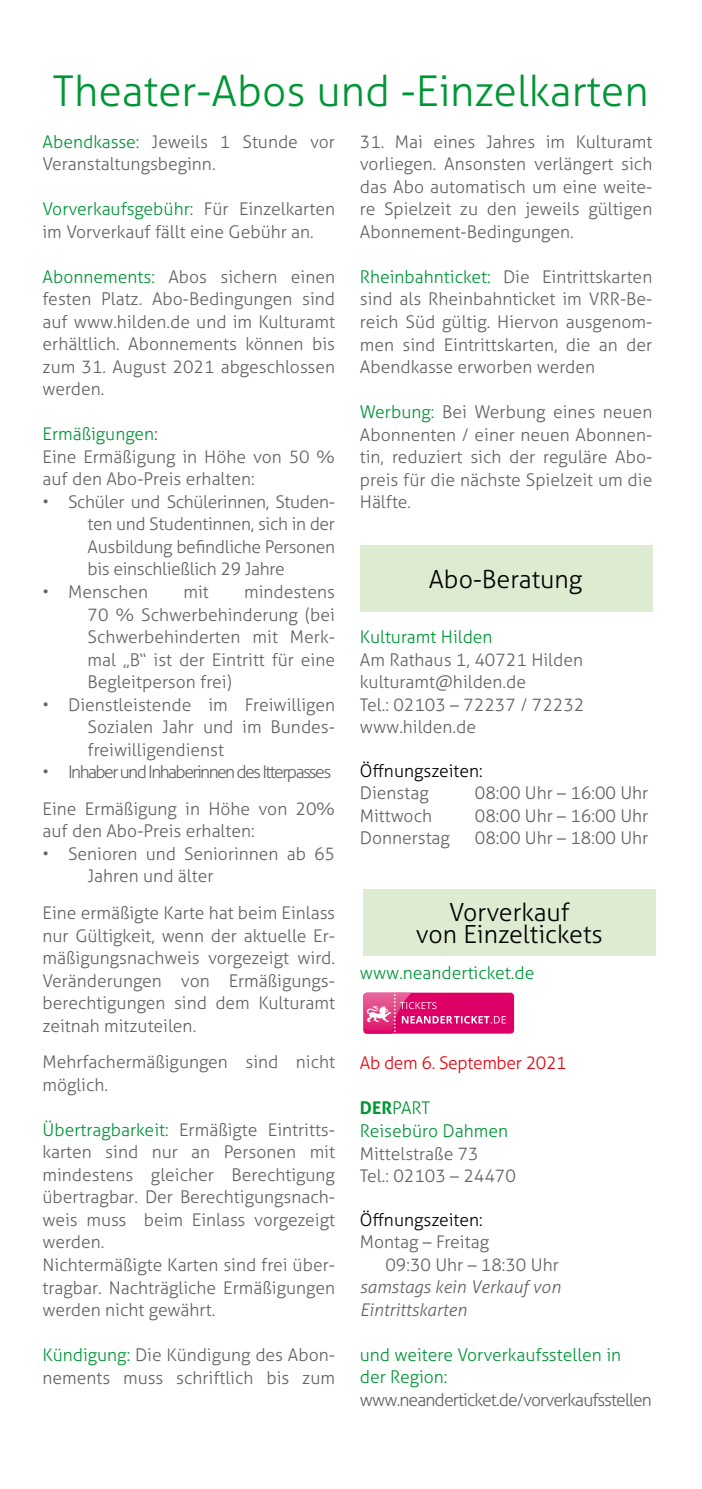
<style>
.page{position:relative;width:702px;height:1489px;background:#fff}
.page>*{position:absolute;margin:0;border:0;box-sizing:border-box;transform-origin:0 0}
.t1{font:300 42.5px "Aller";color:#009636}
.t2{font:300 25px/22.5px "Aller";color:#000;text-align:center}
.t3{font:300 17.5px/22.5px "Aller";color:#646363}
.t4{font:300 17.5px/22.5px "Aller";color:#009636}
.t5{font:300 17.5px/36.8px "Aller";letter-spacing:-.09em;color:#646363}
.t6{font:300 17.5px "Aller";letter-spacing:-.05em;color:#646363}
.t7{font:italic 300 17.5px/22.5px "Aller";color:#646363}
.t8{font:300 17.5px "Aller";color:#000}
.t9{font:300 17.5px "Aller";letter-spacing:-.02em;color:#e30613}
.s1{color:#009636}
.s2{color:#e30613}
.s3{font-weight:700}
</style>
<div class="page">
<div style="left:360px;top:545px;width:292px;height:67px;background:#ddebd0"></div>
<div style="left:363px;top:889px;width:292px;height:66px;background:#ddebd0"></div>
<div style="left:363px;top:992px;width:151px;height:41px;background:#df0067;border-radius:4px"></div>
<svg style="left:363px;top:992px;width:143px;height:41px"></svg>
<h1 class="t1" style="left:53px;top:65px;width:597px">Theater-Abos und -Einzelkarten</h1>
<p class="t3" style="left:43px;top:130px;width:294px"><span class="s1">Abendkasse:</span> Jeweils 1 Stunde vor<br>Veranstaltungsbeginn.</p>
<p class="t3" style="left:43px;top:198px;width:294px"><span class="s1">Vorverkaufsgebühr:</span> Für Einzelkarten im Vorverkauf fällt eine Gebühr an.</p>
<p class="t3" style="left:43px;top:265px;width:294px;text-align:justify"><span class="s1">Abonnements:</span> Abos sichern einen festen Platz. Abo-Bedingungen sind auf www.hilden.de und im Kulturamt erhältlich. Abonnements können bis zum 31. August 2021 abgeschlossen werden.</p>
<p class="t3" style="left:43px;top:423px;width:294px"><span class="s1">Ermäßigungen</span><span class="s2">:<br></span>Eine Ermäßigung in Höhe von 50 % auf den Abo-Preis erhalten:</p>
<p class="t3" style="left:88px;top:490px;width:249px;text-align:justify;text-indent:-45px">• Schüler und Schülerinnen, Studen&shy;ten und Studentinnen, sich in der Ausbildung befindliche Personen bis einschließlich 29 Jahre</p>
<p class="t3" style="left:43px;top:580px;width:107px">• Menschen</p>
<p class="t3" style="left:183px;top:580px;width:27px">mit</p>
<p class="t3" style="left:88px;top:580px;width:249px;text-align:justify;text-indent:157px">mindestens 70 % Schwerbehinderung (bei Schwerbehinderten mit Merk&shy;mal „B“ ist der Eintritt für eine Begleitperson frei)</p>
<p class="t3" style="left:88px;top:693px;width:249px;text-align:justify;text-indent:-45px">• Dienstleistende im Freiwilligen Sozialen Jahr und im Bundes&shy;freiwilligendienst</p>
<p class="t5" style="left:43px;top:753px;width:294px">• Inhaber und Inhaberinnen des Itterpasses<br>Eine Ermäßigung in Höhe von 20%</p>
<p class="t3" style="left:43px;top:819px;width:214px">auf den Abo-Preis erhalten:</p>
<p class="t3" style="left:88px;top:842px;width:249px;text-indent:-45px">• Senioren und Seniorinnen ab 65<br>Jahren und älter</p>
<p class="t3" style="left:43px;top:901px;width:294px;text-align:justify">Eine ermäßigte Karte hat beim Einlass nur Gültigkeit, wenn der aktuelle Er&shy;mäßigungsnachweis vorgezeigt wird.<br>Veränderungen von Ermäßigungs&shy;berechtigungen sind dem Kulturamt zeitnah mitzuteilen.</p>
<p class="t3" style="left:43px;top:1050px;width:294px">Mehrfachermäßigungen sind nicht möglich.</p>
<p class="t3" style="left:43px;top:1118px;width:294px"><span class="s1">Übertragbarkeit:</span> Ermäßigte Eintritts&shy;karten sind nur an Personen mit mindestens gleicher Berechtigung übertragbar. Der Berechtigungsnach&shy;weis muss beim Einlass vorgezeigt werden.<br>Nichtermäßigte Karten sind frei über&shy;tragbar. Nachträgliche Ermäßigungen werden nicht gewährt.</p>
<p class="t3" style="left:43px;top:1343px;width:294px"><span class="s1">Kündigung:</span> Die Kündigung des Abon&shy;nements muss schriftlich bis zum</p>
<p class="t3" style="left:360px;top:130px;width:294px;text-align:justify">31. Mai eines Jahres im Kulturamt vorliegen. Ansonsten verlängert sich das Abo automatisch um eine weite&shy;re Spielzeit zu den jeweils gültigen Abonnement-Bedingungen.</p>
<p class="t3" style="left:360px;top:265px;width:294px;text-align:justify"><span class="s1">Rheinbahnticket:</span> Die Eintrittskarten sind als Rheinbahnticket im VRR-Be&shy;reich Süd gültig. Hiervon ausgenom&shy;men sind Eintrittskarten, die an der Abendkasse erworben werden</p>
<p class="t3" style="left:360px;top:400px;width:294px;text-align:justify"><span class="s1">Werbung:</span> Bei Werbung eines neuen Abonnenten / einer neuen Abonnen&shy;tin, reduziert sich der reguläre Abo&shy;preis für die nächste Spielzeit um die Hälfte.</p>
<h2 class="t2" style="left:429px;top:568px;width:155px">Abo-Beratung</h2>
<p class="t4" style="left:360px;top:625px;width:134px">Kulturamt Hilden</p>
<p class="t3" style="left:360px;top:648px;width:226px">Am Rathaus 1, 40721 Hilden kulturamt@hilden.de<br>Tel.: 02103 – 72237 / 72232 www.hilden.de</p>
<p class="t8" style="left:360px;top:760px;width:124px">Öffnungszeiten:</p>
<p class="t3" style="left:360px;top:781px;width:70px">Dienstag</p>
<p class="t3" style="left:475px;top:781px;width:175px">08:00 Uhr – 16:00 Uhr</p>
<p class="t3" style="left:360px;top:804px;width:74px">Mittwoch</p>
<p class="t3" style="left:475px;top:804px;width:175px">08:00 Uhr – 16:00 Uhr</p>
<p class="t3" style="left:360px;top:826px;width:92px">Donnerstag</p>
<p class="t3" style="left:475px;top:826px;width:175px">08:00 Uhr – 18:00 Uhr</p>
<h2 class="t2" style="left:416px;top:900px;width:188px">Vorverkauf<br>von Einzeltickets</h2>
<p class="t4" style="left:360px;top:961px;width:176px">www.neanderticket.de</p>
<p class="t9" style="left:360px;top:1052px;width:208px">Ab dem 6. September 2021</p>
<p class="t4" style="left:360px;top:1096px;width:150px"><span class="s3">DER</span>PART<br>Reisebüro Dahmen</p>
<p class="t3" style="left:360px;top:1141px;width:158px">Mittelstraße 73<br>Tel.: 02103 – 24470</p>
<p class="t8" style="left:360px;top:1208px;width:124px">Öffnungszeiten:</p>
<p class="t3" style="left:385px;top:1230px;width:175px;text-indent:-26px">Montag – Freitag<br>09:30 Uhr – 18:30 Uhr</p>
<p class="t7" style="left:360px;top:1275px;width:202px">samstags kein Verkauf von<br>Eintrittskarten</p>
<p class="t4" style="left:360px;top:1342px;width:263px">und weitere Vorverkaufsstellen in der Region:</p>
<p class="t6" style="left:360px;top:1388px;width:293px">www.neanderticket.de/vorverkaufsstellen</p>
</div>
